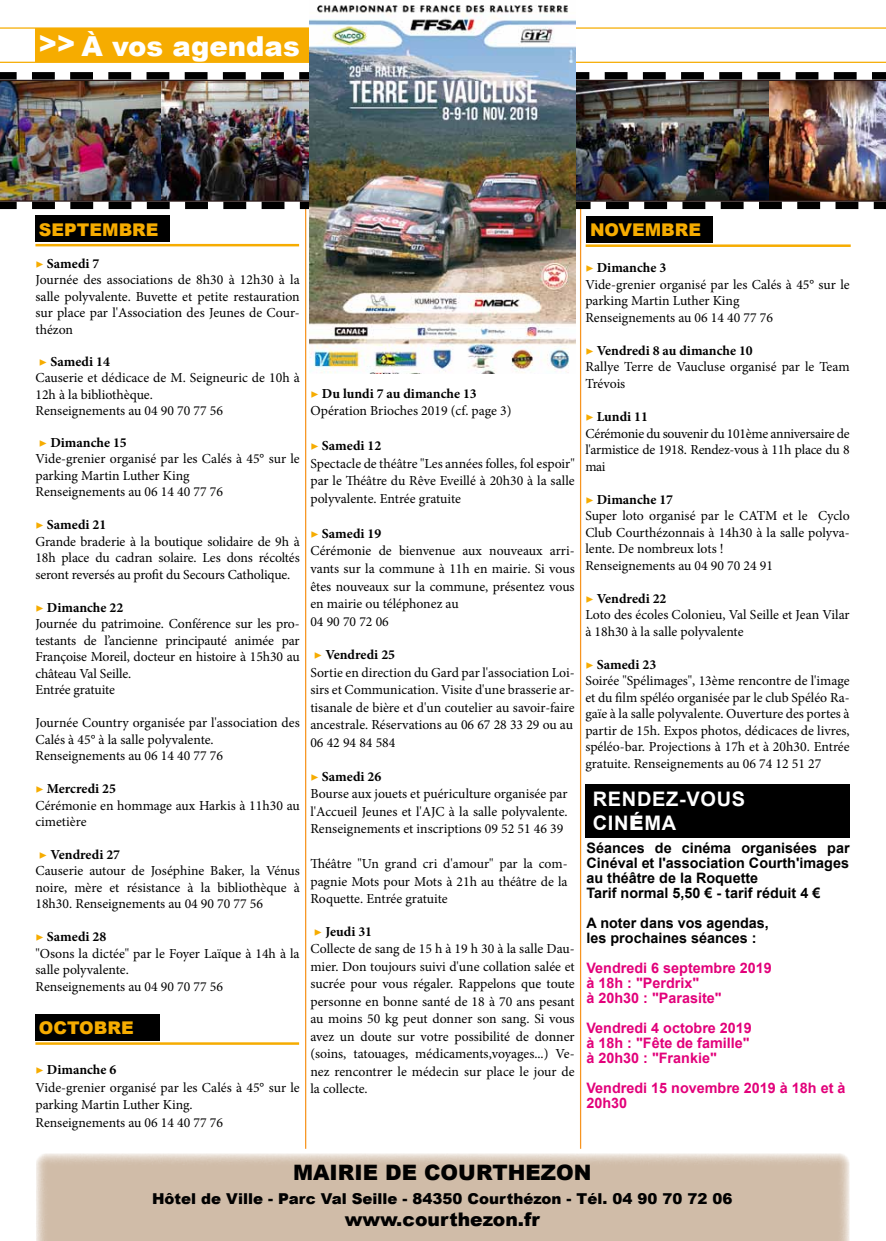
<style>
.page{position:relative;width:886px;height:1241px;background:#fff}
.page>*{position:absolute;margin:0;border:0;box-sizing:border-box;transform-origin:0 0}
.t1{font:900 27.5px "Arial";color:#fff}
.t2{font:900 21.25px "Arial";color:#000}
.t3{font:700 20px/24px "Arial";letter-spacing:.035em;color:#fff}
.t4{font:900 18.75px "Arial";color:#000}
.t5{font:900 17.5px "Arial";color:#f6ac00}
.t6{font:900 15px "Arial";color:#000}
.t7{font:700 14.38px/15px "Arial";color:#000}
.t8{font:700 14.38px/15px "Arial";color:#e2007a}
.t9{font:13.75px/16.5px "Minion Pro";color:#000}
.t10{font:13.75px/16.5px "Minion Pro";letter-spacing:-.02em;color:#000}
.s1{color:#f6ac00}
.s2{font-weight:700}
.s3{font-weight:900}
</style>
<div class="page">
<hr style="left:580px;top:206px;width:1px;height:942px;background:#f7941f">
<hr style="left:305px;top:206px;width:1px;height:942px;background:#f7941f">
<svg style="left:36px;top:1153px;width:814px;height:87px;fill:#d0bca8"></svg>
<div style="left:35px;top:28px;width:274px;height:34px;background:#f6ac00"></div>
<hr style="left:0;top:27px;width:886px;height:2px;background:#f6ac00">
<hr style="left:0;top:62px;width:886px;height:1px;background:#f6ac00">
<svg style="left:0;top:72px;width:886px;height:8px"></svg>
<svg style="left:0;top:202px;width:886px;height:7px"></svg>
<div style="left:586px;top:216px;width:127px;height:26px;background:#000"></div>
<hr style="left:586px;top:244px;width:265px;height:3px;background:#f6ac00">
<div style="left:35px;top:1013px;width:124px;height:27px;background:#000"></div>
<hr style="left:35px;top:1042px;width:264px;height:2px;background:#f6ac00">
<div style="left:35px;top:216px;width:135px;height:26px;background:#000"></div>
<hr style="left:35px;top:244px;width:264px;height:2px;background:#f6ac00">
<div style="left:586px;top:784px;width:264px;height:53px;background:#000"></div>
<img style="left:0;top:80px;width:886px;height:122px">
<img style="left:310px;top:5px;width:265px;height:368px">
<h1 class="t1" style="left:39px;top:26px;width:262px">&gt;&gt; À vos agendas</h1>
<p class="t5" style="left:39px;top:217px;width:121px">SEPTEMBRE</p>
<p class="t9" style="left:35px;top:255px;width:266px"><span class="s1">▶</span> <span class="s2">Samedi 7<br></span>Journée des associations de 8h30 à 12h30 à la salle polyvalente. Buvette et petite restauration sur place par l'Association des Jeunes de Cour&shy;thézon</p>
<p class="t9" style="left:35px;top:353px;width:266px"><span class="s1">▶</span> <span class="s2">Samedi 14<br></span>Causerie et dédicace de M. Seigneuric de 10h à<br>12h à la bibliothèque.<br>Renseignements au 04 90 70 77 56</p>
<p class="t9" style="left:35px;top:434px;width:266px"><span class="s1">▶</span> <span class="s2">Dimanche 15<br></span>Vide-grenier organisé par les Calés à 45° sur le parking Martin Luther King<br>Renseignements au 06 14 40 77 76</p>
<p class="t9" style="left:35px;top:516px;width:266px"><span class="s1">▶</span> <span class="s2">Samedi 21<br></span>Grande braderie à la boutique solidaire de 9h à 18h place du cadran solaire. Les dons récoltés seront reversés au profit du Secours Catholique.</p>
<p class="t9" style="left:35px;top:599px;width:266px"><span class="s1">▶</span> <span class="s2">Dimanche 22<br></span>Journée du patrimoine. Conférence sur les pro&shy;testants de l’ancienne principauté animée par<br>Françoise Moreil, docteur en histoire à 15h30 au château Val Seille.<br>Entrée gratuite</p>
<p class="t9" style="left:35px;top:714px;width:266px">Journée Country organisée par l'association des<br>Calés à 45° à la salle polyvalente.<br>Renseignements au 06 14 40 77 76</p>
<p class="t9" style="left:35px;top:780px;width:266px"><span class="s1">▶</span> <span class="s2">Mercredi 25<br></span>Cérémonie en hommage aux Harkis à 11h30 au cimetière</p>
<p class="t9" style="left:35px;top:845px;width:266px"><span class="s1">▶</span> <span class="s2">Vendredi 27<br></span>Causerie autour de Joséphine Baker, la Vénus noire, mère et résistance à la bibliothèque à 18h30. Renseignements au 04 90 70 77 56</p>
<p class="t9" style="left:35px;top:928px;width:266px"><span class="s1">▶</span> <span class="s2">Samedi 28<br></span>"Osons la dictée" par le Foyer Laïque à 14h à la salle polyvalente.<br>Renseignements au 04 90 70 77 56</p>
<p class="t5" style="left:39px;top:1014px;width:96px">OCTOBRE</p>
<p class="t9" style="left:35px;top:1060px;width:266px;line-height:17.5px"><span class="s1">▶</span> <span class="s2">Dimanche 6<br></span>Vide-grenier organisé par les Calés à 45° sur le parking Martin Luther King.<br>Renseignements au 06 14 40 77 76</p>
<p class="t9" style="left:310px;top:385px;width:203px;line-height:17.5px"><span class="s1">▶</span> <span class="s2">Du lundi 7 au dimanche 13<br></span>Opération Brioches 2019 (cf. page 3)</p>
<p class="t9" style="left:310px;top:437px;width:266px;line-height:17.5px"><span class="s1">▶</span> <span class="s2">Samedi 12<br></span>Spectacle de théâtre "Les années folles, fol espoir" par le Théâtre du Rêve Eveillé à 20h30 à la salle polyvalente. Entrée gratuite</p>
<p class="t9" style="left:310px;top:525px;width:266px;line-height:17.5px"><span class="s1">▶</span> <span class="s2">Samedi 19<br></span>Cérémonie de bienvenue aux nouveaux arri&shy;vants sur la commune à 11h en mairie. Si vous êtes nouveaux sur la commune, présentez vous en mairie ou téléphonez au<br>04 90 70 72 06</p>
<p class="t9" style="left:310px;top:646px;width:266px;line-height:17.5px"><span class="s1">▶</span> <span class="s2">Vendredi 25<br></span>Sortie en direction du Gard par l'association Loi&shy;sirs et Communication. Visite d'une brasserie ar&shy;tisanale de bière et d'un coutelier au savoir-faire ancestrale. Réservations au 06 67 28 33 29 ou au 06 42 94 84 584</p>
<p class="t9" style="left:310px;top:767px;width:259px;line-height:17.5px"><span class="s1">▶</span> <span class="s2">Samedi 26<br></span>Bourse aux jouets et puériculture organisée par l'Accueil Jeunes et l'AJC à la salle polyvalente.<br>Renseignements et inscriptions 09 52 51 46 39</p>
<p class="t9" style="left:310px;top:855px;width:259px;line-height:17.5px;text-align:justify">Théâtre "Un grand cri d'amour" par la com&shy;pagnie Mots pour Mots à 21h au théâtre de la Roquette. Entrée gratuite</p>
<p class="t9" style="left:310px;top:922px;width:266px;line-height:17.5px"><span class="s1">▶</span> <span class="s2">Jeudi 31<br></span>Collecte de sang de 15 h à 19 h 30 à la salle Dau&shy;mier. Don toujours suivi d'une collation salée et sucrée pour vous régaler. Rappelons que toute personne en bonne santé de 18 à 70 ans pesant au moins 50 kg peut donner son sang. Si vous avez un doute sur votre possibilité de donner (soins, tatouages, médicaments,voyages...) Ve&shy;nez rencontrer le médecin sur place le jour de la collecte.</p>
<p class="t5" style="left:590px;top:217px;width:113px">NOVEMBRE</p>
<p class="t9" style="left:585px;top:260px;width:266px"><span class="s1">▶</span> <span class="s2">Dimanche 3<br></span>Vide-grenier organisé par les Calés à 45° sur le parking Martin Luther King<br>Renseignements au 06 14 40 77 76</p>
<p class="t9" style="left:585px;top:342px;width:266px"><span class="s1">▶</span> <span class="s2">Vendredi 8 au dimanche 10<br></span>Rallye Terre de Vaucluse organisé par le Team<br>Trévois</p>
<p class="t10" style="left:585px;top:408px;width:266px"><span class="s1">▶</span> <span class="s2">Lundi 11<br></span>Cérémonie du souvenir du 101ème anniversaire de l'armistice de 1918. Rendez-vous à 11h place du 8 mai</p>
<p class="t9" style="left:585px;top:491px;width:266px"><span class="s1">▶</span> <span class="s2">Dimanche 17<br></span>Super loto organisé par le CATM et le Cyclo<br>Club Courthézonnais à 14h30 à la salle polyva&shy;lente. De nombreux lots !<br>Renseignements au 04 90 70 24 91</p>
<p class="t9" style="left:585px;top:590px;width:266px"><span class="s1">▶</span> <span class="s2">Vendredi 22<br></span>Loto des écoles Colonieu, Val Seille et Jean Vilar à 18h30 à la salle polyvalente</p>
<p class="t9" style="left:585px;top:656px;width:266px"><span class="s1">▶</span> <span class="s2">Samedi 23<br></span>Soirée "Spélimages", 13ème rencontre de l'image et du film spéléo organisée par le club Spéléo Ra&shy;gaïe à la salle polyvalente. Ouverture des portes à partir de 15h. Expos photos, dédicaces de livres, spéléo-bar. Projections à 17h et à 20h30. Entrée gratuite. Renseignements au 06 74 12 51 27</p>
<h3 class="t3" style="left:593px;top:787px;width:154px">RENDEZ-VOUS<br>CIN<span class="s3">É</span>MA</h3>
<p class="t7" style="left:586px;top:840px;width:265px">Séances de cinéma organisées par Cinéval et l'association Courth'images au théâtre de la Roquette<br>Tarif normal 5,50 € - tarif réduit 4 €</p>
<p class="t7" style="left:586px;top:915px;width:184px">A noter dans vos agendas, les prochaines séances :</p>
<p class="t8" style="left:586px;top:960px;width:187px">Vendredi 6 septembre 2019 à 18h : "Perdrix"<br>à 20h30 : "Parasite"</p>
<p class="t8" style="left:586px;top:1020px;width:167px">Vendredi 4 octobre 2019 à 18h : "Fête de famille" à 20h30 : "Frankie"</p>
<p class="t8" style="left:586px;top:1080px;width:260px">Vendredi 15 novembre 2019 à 18h et à<br>20h30</p>
<h2 class="t2" style="left:293px;top:1156px;width:300px">MAIRIE DE COURTHEZON</h2>
<p class="t6" style="left:152px;top:1187px;width:582px">Hôtel de Ville - Parc Val Seille - 84350 Courthézon - Tél. 04 90 70 72 06</p>
<h3 class="t4" style="left:345px;top:1205px;width:196px">www.courthezon.fr</h3>
</div>
